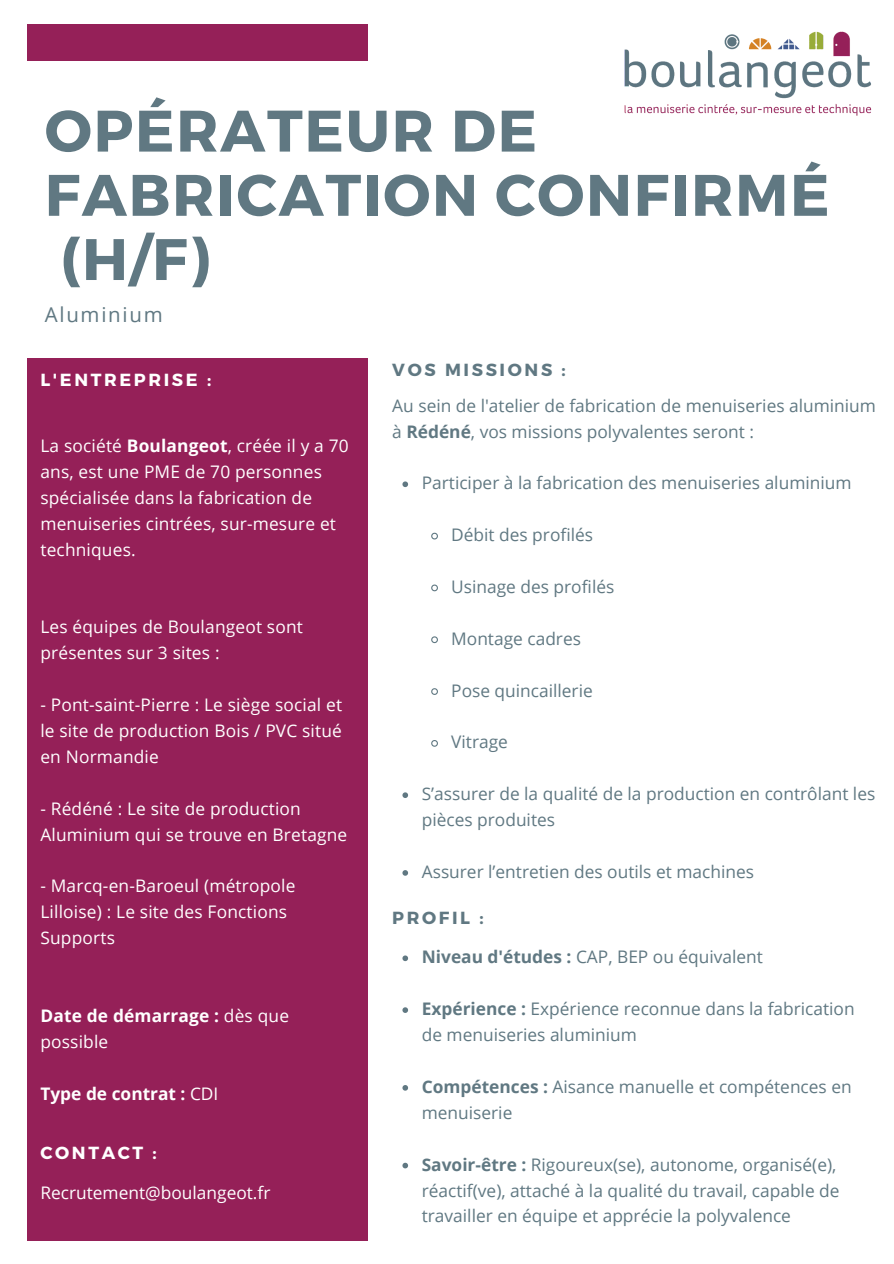
<style>
.page{position:relative;width:894px;height:1264px;background:#fff}
.page>*{position:absolute;margin:0;border:0;box-sizing:border-box;transform-origin:0 0}
.t1{font:700 58.35px/64.2px "Montserrat";letter-spacing:.03em;color:#607882}
.t2{font:20.4px "Open Sans";letter-spacing:.085em;color:#607882}
.t3{font:700 17.55px "Montserrat";letter-spacing:.15em;color:#fff}
.t4{font:700 17.55px "Montserrat";letter-spacing:.15em;color:#607882}
.t5{font:17.25px/26px "Open Sans";color:#607882}
.t6{font:17.25px/26px "Open Sans";letter-spacing:.01em;color:#fff}
.t7{font:700 17.25px/26px "Open Sans";letter-spacing:.01em;color:#fff}
.s1{font-weight:700}
.s2{font-weight:400}
</style>
<div class="page">
<div style="left:27px;top:24px;width:340px;height:1216px;background:#952058"></div>
<div style="left:0;top:61px;width:893px;height:297px;background:#fff"></div>
<img style="left:624px;top:31px;width:248px;height:85px">
<svg style="left:402px;top:955px;width:6px;height:6px"></svg>
<svg style="left:402px;top:1007px;width:6px;height:5px"></svg>
<svg style="left:402px;top:1085px;width:6px;height:5px"></svg>
<svg style="left:402px;top:1162px;width:6px;height:6px"></svg>
<svg style="left:402px;top:481px;width:6px;height:6px"></svg>
<svg style="left:431px;top:532px;width:7px;height:8px"></svg>
<svg style="left:431px;top:584px;width:7px;height:8px"></svg>
<svg style="left:431px;top:636px;width:7px;height:8px"></svg>
<svg style="left:431px;top:688px;width:7px;height:7px"></svg>
<svg style="left:431px;top:740px;width:7px;height:7px"></svg>
<svg style="left:402px;top:792px;width:6px;height:6px"></svg>
<svg style="left:402px;top:870px;width:6px;height:5px"></svg>
<p class="t1" style="left:45px;top:96px;width:786px">OPÉRATEUR DE<br>FABRICATION CONFIRMÉ (H/F)</p>
<p class="t2" style="left:45px;top:300px;width:119px">Aluminium</p>
<p class="t3" style="left:40px;top:368px;width:172px">L'ENTREPRISE :</p>
<p class="t6" style="left:40px;top:432px;width:310px">La société <span class="s1">Boulangeot</span>, créée il y a 70 ans, est une PME de 70 personnes spécialisée dans la fabrication de menuiseries cintrées, sur-mesure et techniques.</p>
<p class="t6" style="left:40px;top:613px;width:264px">Les équipes de Boulangeot sont présentes sur 3 sites :</p>
<p class="t6" style="left:40px;top:691px;width:303px;text-align:justify">- Pont-saint-Pierre : Le siège social et le site de production Bois / PVC situé en Normandie</p>
<p class="t6" style="left:40px;top:795px;width:308px">- Rédéné : Le site de production<br>Aluminium qui se trouve en Bretagne</p>
<p class="t6" style="left:40px;top:872px;width:256px">- Marcq-en-Baroeul (métropole<br>Lilloise) : Le site des Fonctions<br>Supports</p>
<p class="t7" style="left:40px;top:1002px;width:250px">Date de démarrage : <span class="s2">dès que possible</span></p>
<p class="t7" style="left:40px;top:1080px;width:179px">Type de contrat : <span class="s2">CDI</span></p>
<p class="t3" style="left:40px;top:1141px;width:118px">CONTACT :</p>
<p class="t6" style="left:40px;top:1179px;width:231px">Recrutement@boulangeot.fr</p>
<p class="t4" style="left:392px;top:358px;width:175px">VOS MISSIONS :</p>
<p class="t5" style="left:392px;top:392px;width:485px">Au sein de l'atelier de fabrication de menuiseries aluminium à <span class="s1">Rédéné</span>, vos missions polyvalentes seront :</p>
<p class="t5" style="left:421px;top:469px;width:431px">Participer à la fabrication des menuiseries aluminium</p>
<p class="t5" style="left:451px;top:521px;width:143px">Débit des profilés</p>
<p class="t5" style="left:451px;top:573px;width:164px">Usinage des profilés</p>
<p class="t5" style="left:451px;top:625px;width:131px">Montage cadres</p>
<p class="t5" style="left:451px;top:677px;width:143px">Pose quincaillerie</p>
<p class="t5" style="left:451px;top:728px;width:58px">Vitrage</p>
<p class="t5" style="left:421px;top:780px;width:455px">S’assurer de la qualité de la production en contrôlant les pièces produites</p>
<p class="t5" style="left:421px;top:858px;width:333px">Assurer l’entretien des outils et machines</p>
<p class="t4" style="left:392px;top:905px;width:93px">PROFIL :</p>
<p class="t5" style="left:421px;top:943px;width:342px"><span class="s1">Niveau d'études :</span> CAP, BEP ou équivalent</p>
<p class="t5" style="left:421px;top:995px;width:434px"><span class="s1">Expérience :</span> Expérience reconnue dans la fabrication de menuiseries aluminium</p>
<p class="t5" style="left:421px;top:1073px;width:431px"><span class="s1">Compétences :</span> Aisance manuelle et compétences en menuiserie</p>
<p class="t5" style="left:421px;top:1150px;width:419px"><span class="s1">Savoir-être :</span> Rigoureux(se), autonome, organisé(e), réactif(ve), attaché à la qualité du travail, capable de travailler en équipe et apprécie la polyvalence</p>
</div>
